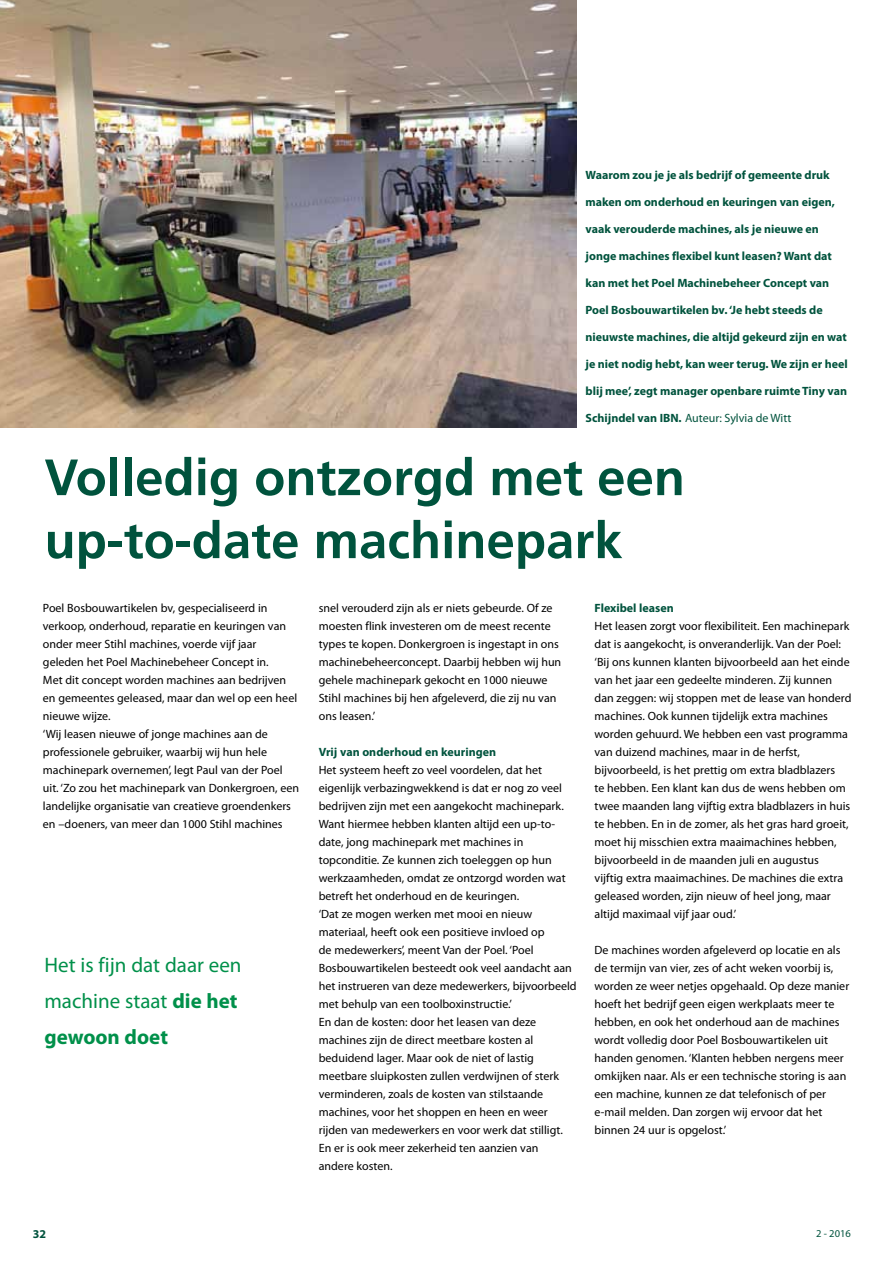
<style>
.page{position:relative;width:893px;height:1263px;background:#fff}
.page>*{position:absolute;margin:0;border:0;box-sizing:border-box;transform-origin:0 0}
.t1{font:700 51px/63px "Frutiger";color:#00533d}
.t2{font:21px/36px "Myriad Pro";color:#00904a}
.t3{font:12px/18px "Myriad Pro";color:#000}
.t4{font:700 12px "Myriad Pro";color:#00533d}
.t5{font:12px "Myriad Pro";color:#00533d}
.t6{font:10.5px "Myriad Pro";color:#00533d}
.s1{font-weight:700}
</style>
<div class="page">
<img style="left:0;top:0;width:577px;height:427px">
<p class="t4" style="left:586px;top:167px;width:246px">Waarom zou je je als bedrijf of gemeente druk</p>
<p class="t4" style="left:586px;top:194px;width:251px">maken om onderhoud en keuringen van eigen,</p>
<p class="t4" style="left:586px;top:221px;width:235px">vaak verouderde machines, als je nieuwe en</p>
<p class="t4" style="left:586px;top:248px;width:248px">jonge machines flexibel kunt leasen? Want dat</p>
<p class="t4" style="left:586px;top:275px;width:245px">kan met het Poel Machinebeheer Concept van</p>
<p class="t4" style="left:586px;top:302px;width:239px">Poel Bosbouwartikelen bv. ‘Je hebt steeds de</p>
<p class="t4" style="left:586px;top:329px;width:263px">nieuwste machines, die altijd gekeurd zijn en wat</p>
<p class="t4" style="left:586px;top:356px;width:264px">je niet nodig hebt, kan weer terug. We zijn er heel</p>
<p class="t4" style="left:586px;top:383px;width:263px">blij mee’, zegt manager openbare ruimte Tiny van</p>
<p class="t5" style="left:586px;top:411px;width:207px"><span class="s1">Schijndel van IBN.</span> Auteur: Sylvia de Witt</p>
<h1 class="t1" style="left:44px;top:445px;width:642px">Volledig ontzorgd met een up-to-date machinepark</h1>
<p class="t3" style="left:43px;top:599px;width:258px">Poel Bosbouwartikelen bv, gespecialiseerd in verkoop, onderhoud, reparatie en keuringen van onder meer Stihl machines, voerde vijf jaar geleden het Poel Machinebeheer Concept in.<br>Met dit concept worden machines aan bedrijven en gemeentes geleased, maar dan wel op een heel nieuwe wijze.<br>‘Wij leasen nieuwe of jonge machines aan de professionele gebruiker, waarbij wij hun hele machinepark overnemen’, legt Paul van der Poel uit. ‘Zo zou het machinepark van Donkergroen, een landelijke organisatie van creatieve groendenkers en –doeners, van meer dan 1000 Stihl machines</p>
<p class="t3" style="left:319px;top:599px;width:244px">snel verouderd zijn als er niets gebeurde. Of ze moesten flink investeren om de meest recente types te kopen. Donkergroen is ingestapt in ons machinebeheerconcept. Daarbij hebben wij hun gehele machinepark gekocht en 1000 nieuwe Stihl machines bij hen afgeleverd, die zij nu van ons leasen.’</p>
<p class="t4" style="left:319px;top:744px;width:179px">Vrij van onderhoud en keuringen</p>
<p class="t3" style="left:319px;top:761px;width:259px">Het systeem heeft zo veel voordelen, dat het eigenlijk verbazingwekkend is dat er nog zo veel bedrijven zijn met een aangekocht machinepark.<br>Want hiermee hebben klanten altijd een up-to&shy;date, jong machinepark met machines in topconditie. Ze kunnen zich toeleggen op hun werkzaamheden, omdat ze ontzorgd worden wat betreft het onderhoud en de keuringen.<br>‘Dat ze mogen werken met mooi en nieuw materiaal, heeft ook een positieve invloed op<br>de medewerkers’, meent Van der Poel. ‘Poel Bosbouwartikelen besteedt ook veel aandacht aan het instrueren van deze medewerkers, bijvoorbeeld met behulp van een toolboxinstructie.’<br>En dan de kosten: door het leasen van deze machines zijn de direct meetbare kosten al beduidend lager. Maar ook de niet of lastig meetbare sluipkosten zullen verdwijnen of sterk verminderen, zoals de kosten van stilstaande machines, voor het shoppen en heen en weer rijden van medewerkers en voor werk dat stilligt.<br>En er is ook meer zekerheid ten aanzien van<br>andere kosten.</p>
<h2 class="t2" style="left:44px;top:947px;width:199px">Het is fijn dat daar een machine staat <span class="s1">die het gewoon doet</span></h2>
<p class="t4" style="left:595px;top:600px;width:81px">Flexibel leasen</p>
<p class="t3" style="left:595px;top:617px;width:258px">Het leasen zorgt voor flexibiliteit. Een machinepark dat is aangekocht, is onveranderlijk. Van der Poel: ‘Bij ons kunnen klanten bijvoorbeeld aan het einde van het jaar een gedeelte minderen. Zij kunnen dan zeggen: wij stoppen met de lease van honderd machines. Ook kunnen tijdelijk extra machines worden gehuurd. We hebben een vast programma van duizend machines, maar in de herfst, bijvoorbeeld, is het prettig om extra bladblazers<br>te hebben. Een klant kan dus de wens hebben om twee maanden lang vijftig extra bladblazers in huis te hebben. En in de zomer, als het gras hard groeit, moet hij misschien extra maaimachines hebben, bijvoorbeeld in de maanden juli en augustus<br>vijftig extra maaimachines. De machines die extra geleased worden, zijn nieuw of heel jong, maar altijd maximaal vijf jaar oud.’</p>
<p class="t3" style="left:595px;top:941px;width:256px">De machines worden afgeleverd op locatie en als de termijn van vier, zes of acht weken voorbij is, worden ze weer netjes opgehaald. Op deze manier hoeft het bedrijf geen eigen werkplaats meer te hebben, en ook het onderhoud aan de machines wordt volledig door Poel Bosbouwartikelen uit handen genomen. ‘Klanten hebben nergens meer omkijken naar. Als er een technische storing is aan een machine, kunnen ze dat telefonisch of per e-mail melden. Dan zorgen wij ervoor dat het binnen 24 uur is opgelost.’</p>
<p class="t4" style="left:33px;top:1226px;width:15px">32</p>
<p class="t6" style="left:816px;top:1227px;width:36px">2 - 2016</p>
</div>
